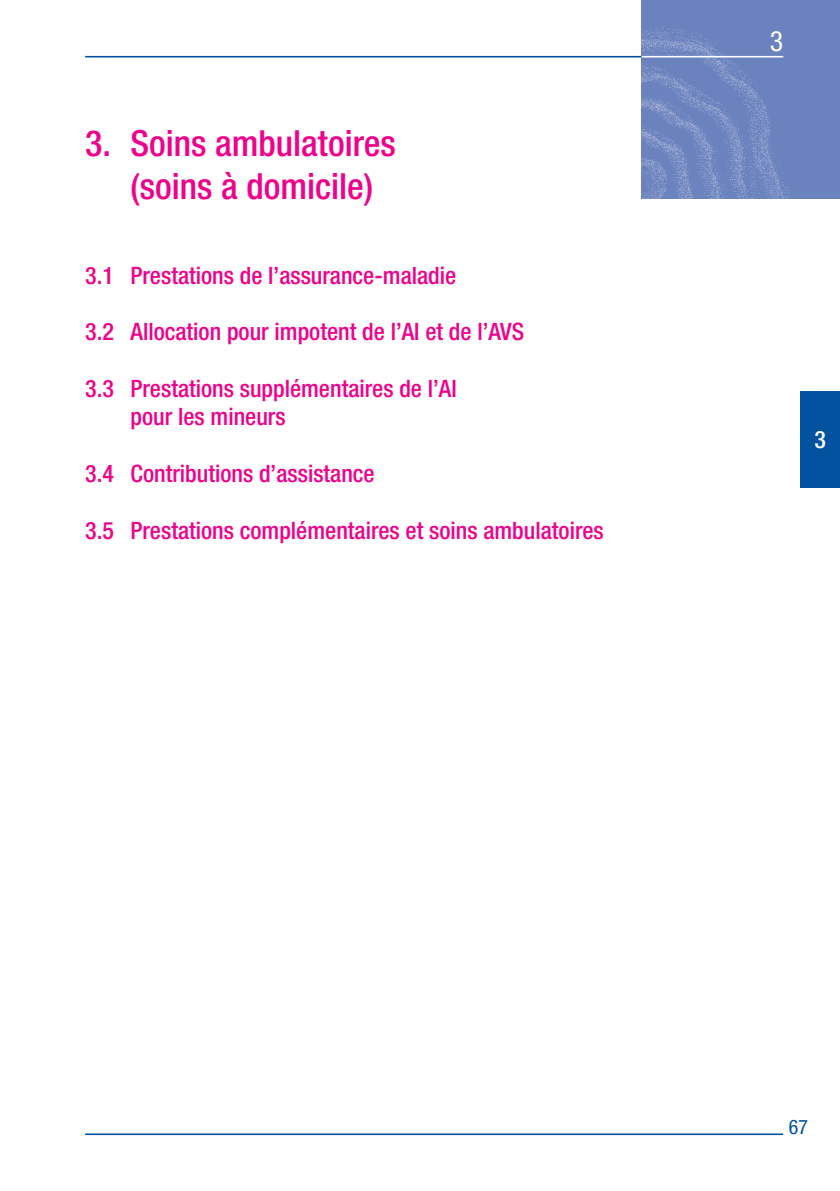
<style>
.page{position:relative;width:840px;height:1191px;background:#fff}
.page>*{position:absolute;margin:0;border:0;box-sizing:border-box;transform-origin:0 0}
.t1{font:500 condensed 36px/42px "Helvetica Neue LT Std";color:#ed028c}
.t2{font:condensed 28px "Helvetica Neue LT Std";color:#fff}
.t3{font:500 condensed 24px/28.4px "Helvetica Neue LT Std";color:#ed028c}
.t4{font:500 condensed 24px "Helvetica Neue LT Std";color:#fff}
.t5{font:condensed 20px "Helvetica Neue LT Std";color:#0153a0}
</style>
<div class="page">
<img style="left:641px;top:0;width:198px;height:198px">
<hr style="left:641px;top:56px;width:141px;height:1px;background:#fff">
<hr style="left:85px;top:56px;width:556px;height:1px;background:#0153a0">
<hr style="left:85px;top:1133px;width:697px;height:2px;background:#0153a0">
<div style="left:799px;top:391px;width:40px;height:97px;background:#0153a0"></div>
<h1 class="t1" style="left:130px;top:122px;width:267px;text-indent:-45px">3. Soins ambulatoires (soins à domicile)</h1>
<p class="t3" style="left:85px;top:260px;width:372px">3.1 Prestations de l’assurance-maladie</p>
<p class="t3" style="left:85px;top:317px;width:440px">3.2 Allocation pour impotent de l’AI et de l’AVS</p>
<p class="t3" style="left:130px;top:374px;width:327px;text-indent:-45px">3.3 Prestations supplémentaires de l’AI pour les mineurs</p>
<p class="t3" style="left:85px;top:459px;width:291px">3.4 Contributions d’assistance</p>
<p class="t3" style="left:85px;top:516px;width:520px">3.5 Prestations complémentaires et soins ambulatoires</p>
<p class="t2" style="left:769px;top:25px;width:15px">3</p>
<p class="t4" style="left:813px;top:425px;width:13px">3</p>
<p class="t5" style="left:788px;top:1115px;width:21px">67</p>
</div>
